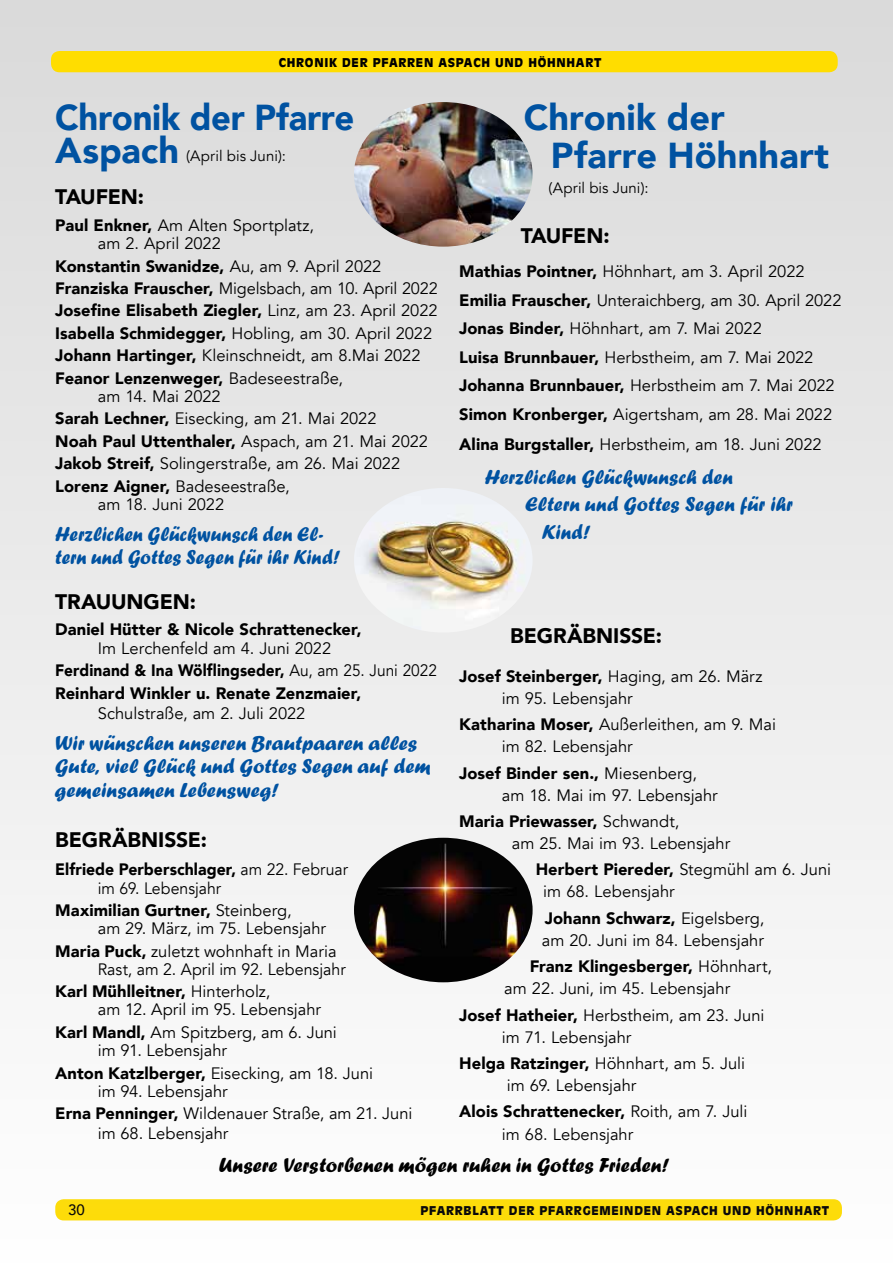
<style>
.page{position:relative;width:893px;height:1263px;background:#fff}
.page>*{position:absolute;margin:0;border:0;box-sizing:border-box;transform-origin:0 0}
.t1{font:900 36px/38.5px "Avenir";color:#0052a1}
.t2{font:900 36px/33.2px "Avenir";color:#0052a1;scale:.96 1}
.t3{font:21px/23.4px "Forte MT Std";letter-spacing:.005em;color:#0052a1}
.t4{font:21px/22.6px "Forte MT Std";letter-spacing:.005em;color:#0052a1;scale:.94 1}
.t5{font:900 21px "Avenir";letter-spacing:-.005em;color:#000}
.t6{font:21px "Forte MT Std";letter-spacing:.005em;color:#000}
.t7{font:16.5px/22px "Avenir";color:#000}
.t8{font:900 16.5px/22.5px "Avenir";letter-spacing:.005em;color:#000;scale:.94 1}
.t9{font:16.5px/18.1px "Avenir";color:#000;scale:.96 1}
.t10{font:900 16.5px "Avenir";letter-spacing:.005em;color:#000}
.t11{font:15px "Avenir";letter-spacing:.01em;color:#000}
.t12{font:500 15px "Avenir";color:#000}
.t13{font:900 12px "Antique Olive Std";letter-spacing:.06em;color:#000}
.s1{font-weight:900}
.s2{font-weight:400}
</style>
<div class="page">
<div style="left:0;top:0;width:893px;height:1263px;background:linear-gradient(to bottom,#dadbe0,#fefcf1)"></div>
<img style="left:354px;top:102px;width:179px;height:145px">
<img style="left:354px;top:838px;width:179px;height:144px">
<img style="left:354px;top:488px;width:179px;height:144px">
<div style="left:51px;top:51px;width:787px;height:21px;background:#fd0;border-radius:9px"></div>
<p class="t13" style="left:279px;top:55px;width:324px">CHRONIK DER PFARREN ASPACH UND HÖHNHART</p>
<h1 class="t2" style="left:55px;top:100px;width:313px">Chronik der Pfarre<br>Aspach</h1>
<p class="t5" style="left:55px;top:179px;width:90px">TAUFEN:</p>
<p class="t7" style="left:98px;top:216px;width:218px;line-height:18.1px;text-indent:-43px"><span class="s1">Paul Enkner,</span> Am Alten Sportplatz, am 2. April 2022</p>
<p class="t7" style="left:55px;top:255px;width:384px;line-height:22.5px"><span class="s1">Konstantin Swanidze,</span> Au, am 9. April 2022<br><span class="s1">Franziska Frauscher,</span> Migelsbach, am 10. April 2022<br><span class="s1">Josefine Elisabeth Ziegler,</span> Linz, am 23. April 2022<br><span class="s1">Isabella Schmidegger,</span> Hobling, am 30. April 2022<br><span class="s1">Johann Hartinger,</span> Kleinschneidt, am 8.Mai 2022<br><span class="s1">Feanor Lenzenweger,</span> Badeseestraße,</p>
<p class="t7" style="left:55px;top:385px;width:374px;line-height:22.5px;text-indent:43px">am 14. Mai 2022<br><span class="s1">Sarah Lechner,</span> Eisecking, am 21. Mai 2022<br><span class="s1">Noah Paul Uttenthaler,</span> Aspach, am 21. Mai 2022<br><span class="s1">Jakob Streif,</span> Solingerstraße, am 26. Mai 2022<br><span class="s1">Lorenz Aigner,</span> Badeseestraße,</p>
<p class="t7" style="left:98px;top:493px;width:128px">am 18. Juni 2022</p>
<p class="t4" style="left:55px;top:523px;width:305px">Herzlichen Glückwunsch den El&shy;tern und Gottes Segen für ihr Kind!</p>
<p class="t5" style="left:55px;top:583px;width:142px">TRAUUNGEN:</p>
<p class="t10" style="left:55px;top:615px;width:308px">Daniel Hütter &amp; Nicole Schrattenecker,</p>
<p class="t8" style="left:55px;top:636px;width:408px;text-indent:43px"><span class="s2">Im Lerchenfeld am 4. Juni 2022<br></span>Ferdinand &amp; Ina Wölflingseder, <span class="s2">Au, am 25. Juni 2022<br></span>Reinhard Winkler u. Renate Zenzmaier,</p>
<p class="t7" style="left:98px;top:702px;width:209px">Schulstraße, am 2. Juli 2022</p>
<p class="t3" style="left:55px;top:731px;width:377px">Wir wünschen unseren Brautpaaren alles<br>Gute, viel Glück und Gottes Segen auf dem gemeinsamen Lebensweg!</p>
<p class="t5" style="left:55px;top:821px;width:153px">BEGRÄBNISSE:</p>
<p class="t9" style="left:98px;top:861px;width:262px;text-indent:-43px"><span class="s1">Elfriede Perberschlager,</span> am 22. Februar im 69. Lebensjahr</p>
<p class="t7" style="left:98px;top:901px;width:230px;line-height:18.1px;text-indent:-43px"><span class="s1">Maximilian Gurtner,</span> Steinberg,<br>am 29. März, im 75. Lebensjahr</p>
<p class="t7" style="left:98px;top:942px;width:249px;line-height:18.1px;text-indent:-43px"><span class="s1">Maria Puck,</span> zuletzt wohnhaft in Maria<br>Rast, am 2. April im 92. Lebensjahr</p>
<p class="t7" style="left:98px;top:983px;width:225px;line-height:18.1px;text-indent:-43px"><span class="s1">Karl Mühlleitner,</span> Hinterholz,<br>am 12. April im 95. Lebensjahr</p>
<p class="t7" style="left:98px;top:1023px;width:241px;line-height:18.1px;text-indent:-43px"><span class="s1">Karl Mandl,</span> Am Spitzberg, am 6. Juni im 91. Lebensjahr</p>
<p class="t7" style="left:98px;top:1064px;width:277px;line-height:18.1px;text-indent:-43px"><span class="s1">Anton Katzlberger,</span> Eisecking, am 18. Juni im 94. Lebensjahr</p>
<p class="t7" style="left:98px;top:1104px;width:316px;line-height:20.1px;text-indent:-43px"><span class="s1">Erna Penninger,</span> Wildenauer Straße, am 21. Juni im 68. Lebensjahr</p>
<p class="t11" style="left:186px;top:147px;width:101px">(April bis Juni):</p>
<h1 class="t1" style="left:551px;top:97px;width:280px;text-indent:-27px">Chronik der<br>Pfarre Höhnhart</h1>
<p class="t11" style="left:549px;top:179px;width:101px">(April bis Juni):</p>
<p class="t5" style="left:521px;top:217px;width:90px">TAUFEN:</p>
<p class="t7" style="left:459px;top:258px;width:384px;line-height:28.5px"><span class="s1">Mathias Pointner,</span> Höhnhart, am 3. April 2022<br><span class="s1">Emilia Frauscher,</span> Unteraichberg, am 30. April 2022<br><span class="s1">Jonas Binder,</span> Höhnhart, am 7. Mai 2022<br><span class="s1">Luisa Brunnbauer,</span> Herbstheim, am 7. Mai 2022<br><span class="s1">Johanna Brunnbauer,</span> Herbstheim am 7. Mai 2022<br><span class="s1">Simon Kronberger,</span> Aigertsham, am 28. Mai 2022</p>
<p class="t7" style="left:459px;top:434px;width:364px"><span class="s1">Alina Burgstaller,</span> Herbstheim, am 18. Juni 2022</p>
<p class="t3" style="left:485px;top:466px;width:250px">Herzlichen Glückwunsch den</p>
<p class="t3" style="left:525px;top:492px;width:269px">Eltern und Gottes Segen für ihr</p>
<p class="t3" style="left:542px;top:520px;width:50px">Kind!</p>
<p class="t5" style="left:510px;top:617px;width:153px">BEGRÄBNISSE:</p>
<p class="t7" style="left:502px;top:665px;width:262px;text-indent:-43px"><span class="s1">Josef Steinberger,</span> Haging, am 26. März im 95. Lebensjahr</p>
<p class="t7" style="left:502px;top:714px;width:276px;text-indent:-43px"><span class="s1">Katharina Moser,</span> Außerleithen, am 9. Mai im 82. Lebensjahr</p>
<p class="t7" style="left:502px;top:762px;width:218px;text-indent:-43px"><span class="s1">Josef Binder sen.,</span> Miesenberg, am 18. Mai im 97. Lebensjahr</p>
<p class="t7" style="left:512px;top:810px;width:220px;text-indent:-53px"><span class="s1">Maria Priewasser,</span> Schwandt,<br>am 25. Mai im 93. Lebensjahr</p>
<p class="t7" style="left:543px;top:859px;width:289px;text-indent:-8px"><span class="s1">Herbert Piereder,</span> Stegmühl am 6. Juni im 68. Lebensjahr</p>
<p class="t7" style="left:542px;top:907px;width:224px"><span class="s1">Johann Schwarz,</span> Eigelsberg, am 20. Juni im 84. Lebensjahr</p>
<p class="t7" style="left:504px;top:956px;width:269px;text-indent:25px"><span class="s1">Franz Klingesberger,</span> Höhnhart, am 22. Juni, im 45. Lebensjahr</p>
<p class="t7" style="left:502px;top:1004px;width:264px;text-indent:-43px"><span class="s1">Josef Hatheier,</span> Herbstheim, am 23. Juni im 71. Lebensjahr</p>
<p class="t7" style="left:507px;top:1052px;width:240px;text-indent:-48px"><span class="s1">Helga Ratzinger,</span> Höhnhart, am 5. Juli im 69. Lebensjahr</p>
<p class="t7" style="left:502px;top:1101px;width:247px;text-indent:-43px"><span class="s1">Alois Schrattenecker,</span> Roith, am 7. Juli im 68. Lebensjahr</p>
<p class="t6" style="left:219px;top:1153px;width:452px">Unsere Verstorbenen mögen ruhen in Gottes Frieden!</p>
<p class="t12" style="left:68px;top:1196px;width:18px">30</p>
<p class="t13" style="left:420px;top:1203px;width:410px">PFARRBLATT DER PFARRGEMEINDEN ASPACH UND HÖHNHART</p>
</div>
